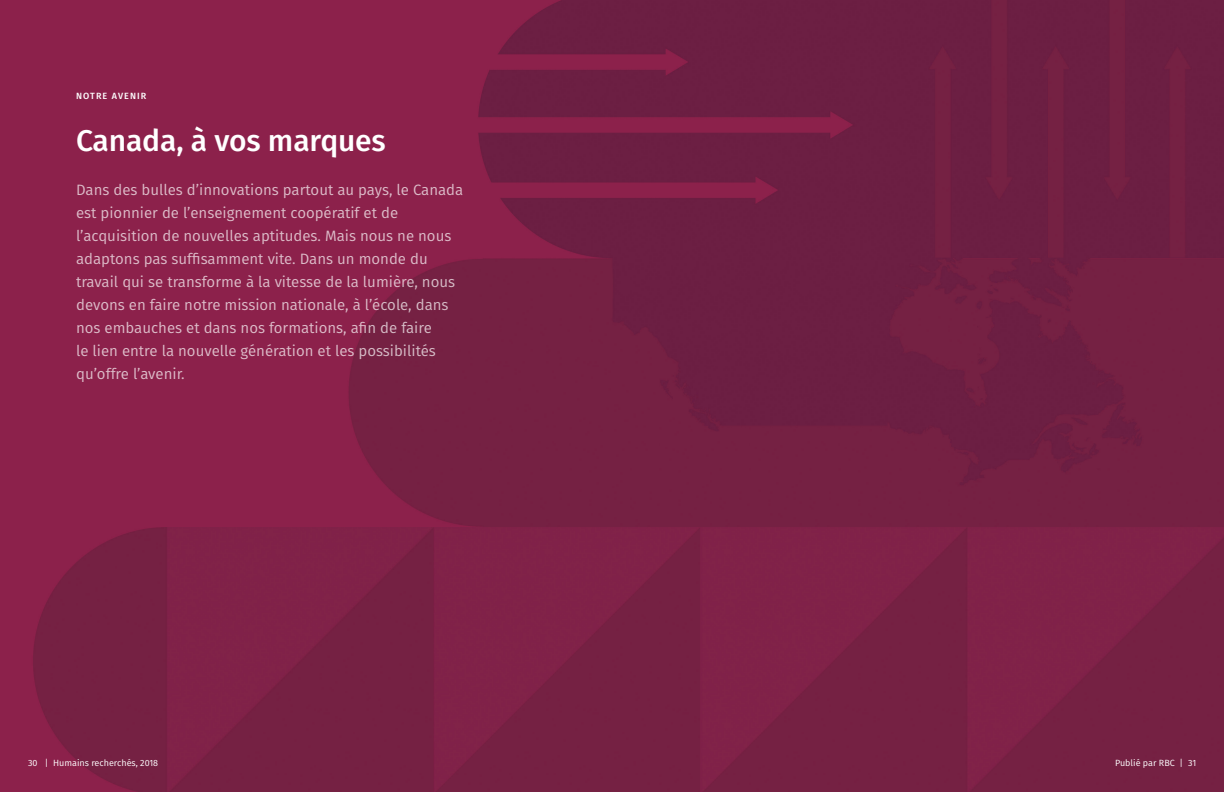
<style>
.page{position:relative;width:1224px;height:792px;background:#fff}
.page>*{position:absolute;margin:0;border:0;box-sizing:border-box;transform-origin:0 0}
.t1{font:500 30px "Fira Sans";letter-spacing:-.005em;color:#fff}
.t2{font:15px/23px "Fira Sans";color:#fff}
.t3{font:9px "Fira Sans";color:#fff}
.t4{font:500 9px "Fira Sans";letter-spacing:.12em;color:#fff}
</style>
<div class="page">
<img style="left:0;top:0;width:1224px;height:792px">
<p class="t4" style="left:76px;top:89px;width:72px">NOTRE AVENIR</p>
<h1 class="t1" style="left:76px;top:116px;width:311px">Canada, à vos marques</h1>
<p class="t2" style="left:76px;top:178px;width:389px">Dans des bulles d’innovations partout au pays, le Canada est pionnier de l’enseignement coopératif et de l’acquisition de nouvelles aptitudes. Mais nous ne nous adaptons pas suffisamment vite. Dans un monde du travail qui se transforme à la vitesse de la lumière, nous devons en faire notre mission nationale, à l’école, dans nos embauches et dans nos formations, afin de faire<br>le lien entre la nouvelle génération et les possibilités qu’offre l’avenir.</p>
<p class="t3" style="left:28px;top:757px;width:132px">30 | Humains recherchés, 2018</p>
<p class="t3" style="left:1115px;top:756px;width:83px">Publié par RBC | 31</p>
</div>
